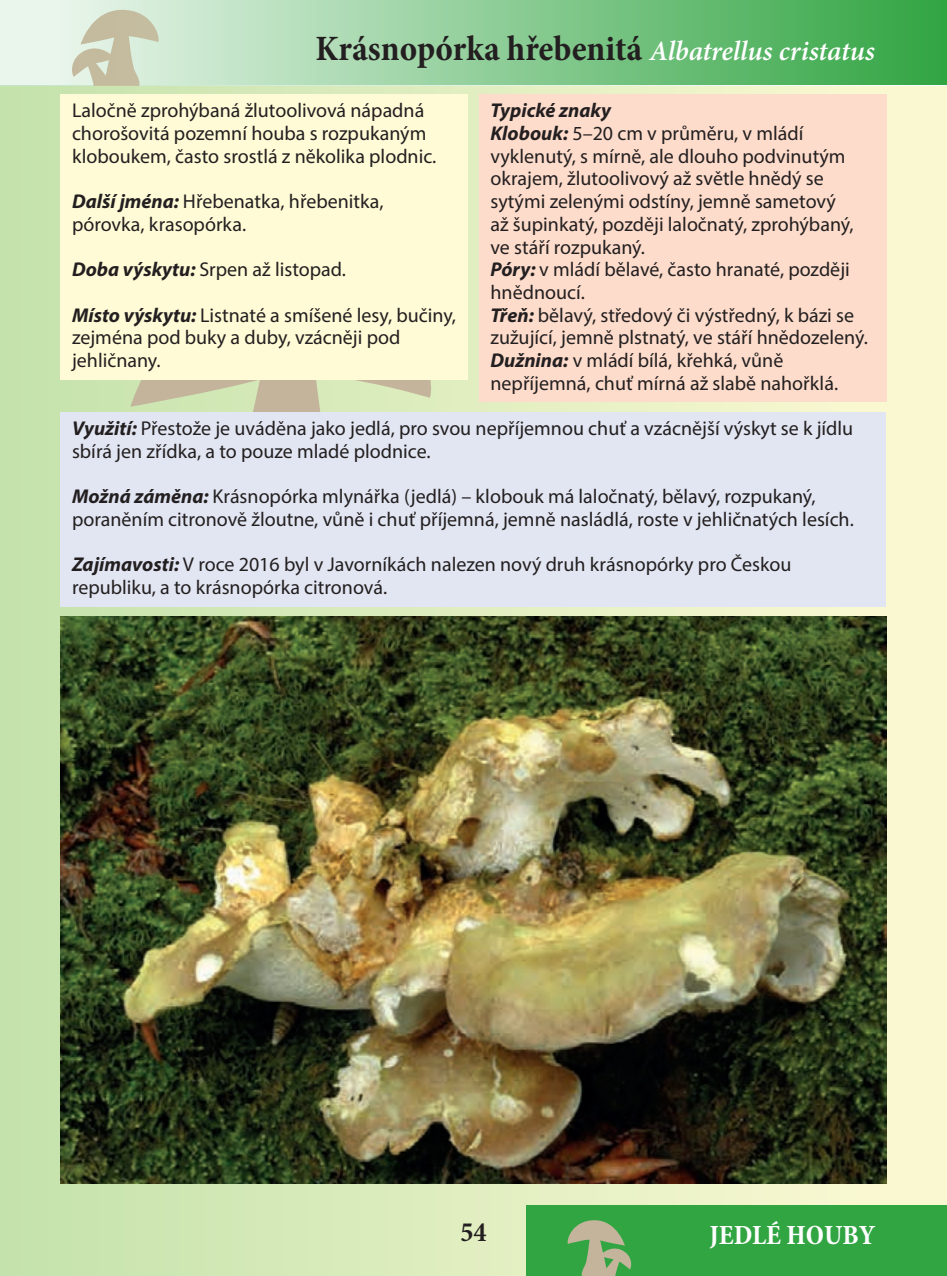
<style>
.page{position:relative;width:947px;height:1276px;background:#fff}
.page>*{position:absolute;margin:0;border:0;box-sizing:border-box;transform-origin:0 0}
.t1{font:700 condensed 36px "Minion Pro";color:#231f20}
.t2{font:700 condensed 28px "Minion Pro";color:#fff}
.t3{font:700 condensed 28px "Minion Pro";color:#231f20}
.t4{font:20px/22.6px "Myriad Pro";color:#231f20}
.s1{font-weight:600;font-style:italic;font-stretch:normal;font-size:28px;color:#fff}
.s2{font-weight:700;font-style:italic}
</style>
<div class="page">
<div style="left:0;top:0;width:947px;height:85px;background:linear-gradient(to right,#f4faf5,#32a543)"></div>
<div style="left:0;top:85px;width:947px;height:1191px;background:linear-gradient(to right,#c3e0aa,#f5f1cd)"></div>
<svg style="left:97px;top:379px;width:334px;height:33px;background:#ced4ad"></svg>
<div style="left:61px;top:95px;width:407px;height:84px;background:#fffbd6"></div>
<div style="left:61px;top:170px;width:407px;height:73px;background:#fffbd6"></div>
<div style="left:61px;top:238px;width:407px;height:51px;background:#fffbd6"></div>
<div style="left:61px;top:284px;width:407px;height:95px;background:#fffbd6"></div>
<div style="left:479px;top:95px;width:407px;height:35px;background:#fddccb"></div>
<div style="left:479px;top:117px;width:407px;height:149px;background:#fddccb"></div>
<div style="left:479px;top:253px;width:407px;height:58px;background:#fddccb"></div>
<div style="left:479px;top:299px;width:407px;height:58px;background:#fddccb"></div>
<div style="left:479px;top:344px;width:407px;height:58px;background:#fddccb"></div>
<div style="left:61px;top:412px;width:825px;height:73px;background:#e2e6f2"></div>
<div style="left:61px;top:480px;width:825px;height:58px;background:#e2e6f2"></div>
<div style="left:61px;top:528px;width:825px;height:79px;background:#e2e6f2"></div>
<img style="left:61px;top:616px;width:825px;height:567px">
<div style="left:527px;top:1205px;width:420px;height:71px;background:#32a543"></div>
<svg style="left:567px;top:1220px;width:64px;height:56px"></svg>
<svg style="left:72px;top:10px;width:87px;height:75px;background:#cfd2bb"></svg>
<h1 class="t1" style="left:316px;top:24px;width:561px">Krásnopórka hřebenitá <span class="s1">Albatrellus cristatus</span></h1>
<p class="t4" style="left:72px;top:99px;width:366px">Laločně zprohýbaná žlutoolivová nápadná chorošovitá pozemní houba s rozpukaným kloboukem, často srostlá z několika plodnic.</p>
<p class="t4" style="left:72px;top:190px;width:313px"><span class="s2">Další jména:</span> Hřebenatka, hřebenitka, pórovka, krasopórka.</p>
<p class="t4" style="left:72px;top:258px;width:275px"><span class="s2">Doba výskytu:</span> Srpen až listopad.</p>
<p class="t4" style="left:72px;top:303px;width:386px"><span class="s2">Místo výskytu:</span> Listnaté a smíšené lesy, bučiny, zejména pod buky a duby, vzácněji pod jehličnany.</p>
<p class="t4" style="left:490px;top:99px;width:379px"><span class="s2">Typické znaky<br>Klobouk:</span> 5–20 cm v průměru, v mládí vyklenutý, s mírně, ale dlouho podvinutým okrajem, žlutoolivový až světle hnědý se sytými zelenými odstíny, jemně sametový<br>až šupinkatý, později laločnatý, zprohýbaný, ve stáří rozpukaný.<br><span class="s2">Póry:</span> v mládí bělavé, často hranaté, později hnědnoucí.<br><span class="s2">Třeň:</span> bělavý, středový či výstředný, k bázi se zužující, jemně plstnatý, ve stáří hnědozelený.<br><span class="s2">Dužnina:</span> v mládí bílá, křehká, vůně nepříjemná, chuť mírná až slabě nahořklá.</p>
<p class="t4" style="left:72px;top:417px;width:783px"><span class="s2">Využití:</span> Přestože je uváděna jako jedlá, pro svou nepříjemnou chuť a vzácnější výskyt se k jídlu sbírá jen zřídka, a to pouze mladé plodnice.</p>
<p class="t4" style="left:72px;top:485px;width:783px"><span class="s2">Možná záměna:</span> Krásnopórka mlynářka (jedlá) – klobouk má laločnatý, bělavý, rozpukaný, poraněním citronově žloutne, vůně i chuť příjemná, jemně nasládlá, roste v jehličnatých lesích.</p>
<p class="t4" style="left:72px;top:553px;width:721px"><span class="s2">Zajímavosti:</span> V roce 2016 byl v Javorníkách nalezen nový druh krásnopórky pro Českou republiku, a to krásnopórka citronová.</p>
<h2 class="t3" style="left:460px;top:1212px;width:28px">54</h2>
<h2 class="t2" style="left:709px;top:1215px;width:167px">JEDLÉ HOUBY</h2>
</div>
